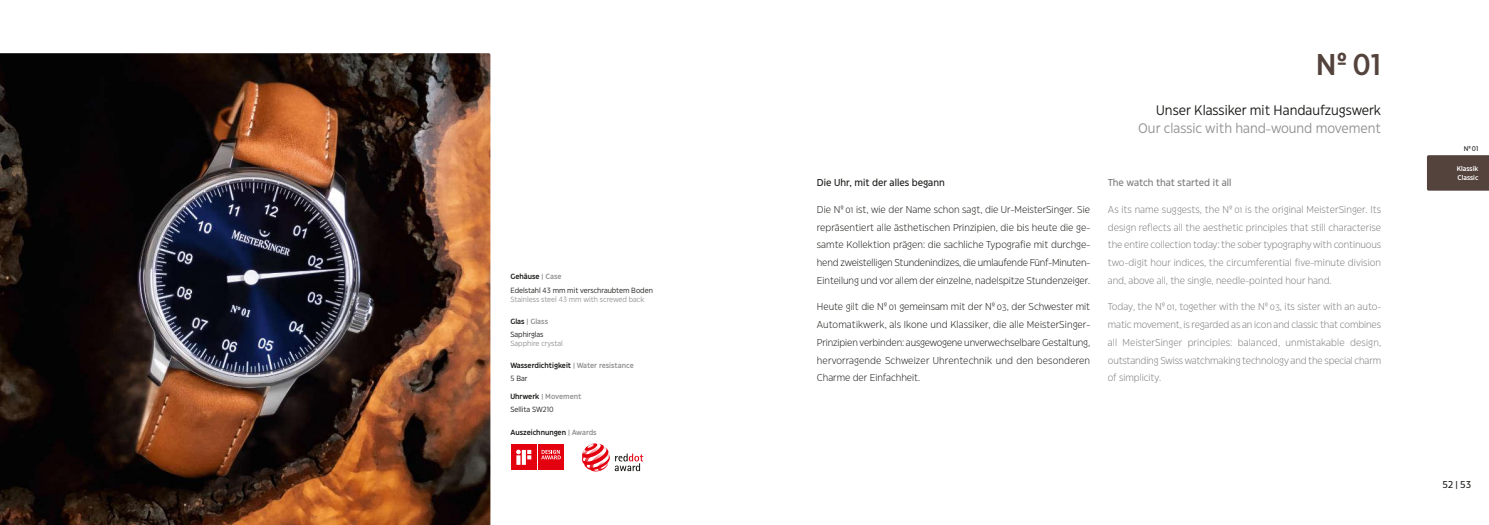
<style>
.page{position:relative;width:1489px;height:525px;background:#fff}
.page>*{position:absolute;margin:0;border:0;box-sizing:border-box;transform-origin:0 0}
.t1{font:600 30px "Eastman Grotesque";color:#54433d}
.t2{font:13.75px "Eastman Grotesque";color:#1a1a18}
.t3{font:13.75px "Eastman Grotesque";color:#929292}
.t4{font:300 10px/17.8px "Eastman Grotesque";color:#1a1a18;text-align:justify}
.t5{font:300 10px/17.8px "Eastman Grotesque";color:#7b7b7a;text-align:justify}
.t6{font:500 10px "Eastman Grotesque";color:#1a1a18}
.t7{font:500 10px "Eastman Grotesque";color:#7b7b7a}
.t8{font:7.5px/13.2px "Eastman Grotesque";color:#1a1a18}
.t9{font:600 7.5px/13.2px "Eastman Grotesque";color:#1a1a18}
.t10{font:7.5px "Eastman Grotesque";color:#929292}
.t11{font:600 6.88px/8.9px "Eastman Grotesque";color:#fff}
.t12{font:500 6.88px "Eastman Grotesque";color:#1a1a18}
.s1{font-weight:600}
.s2{font-weight:600;color:#929292}
.s3{color:#929292}
.s4{font-weight:400}
</style>
<div class="page">
<img style="left:0;top:53px;width:490px;height:471px">
<div style="left:509px;top:443px;width:56px;height:28px;background:linear-gradient(to bottom,#fff,#fff)"></div>
<div style="left:511px;top:444px;width:25px;height:26px;background:#e3000f"></div>
<svg style="left:516px;top:449px;width:15px;height:15px"></svg>
<div style="left:538px;top:444px;width:26px;height:26px;background:#e3000f"></div>
<svg style="left:541px;top:449px;width:20px;height:10px"></svg>
<svg style="left:582px;top:443px;width:61px;height:28px"></svg>
<div style="left:1427px;top:155px;width:61px;height:35px;background:#54433d"></div>
<p class="t8" style="left:510px;top:270px;width:144px"><span class="s1">Gehäuse</span> <span class="s2">| Case<br></span>Edelstahl 43 mm mit verschraubtem Boden</p>
<p class="t10" style="left:510px;top:296px;width:135px">Stainless steel 43 mm with screwed back</p>
<p class="t8" style="left:510px;top:315px;width:39px"><span class="s1">Glas</span> <span class="s2">| Glass<br></span>Saphirglas</p>
<p class="t10" style="left:510px;top:340px;width:54px">Sapphire crystal</p>
<p class="t9" style="left:510px;top:359px;width:125px">Wasserdichtigkeit <span class="s3">| Water resistance<br></span><span class="s4">5 Bar</span></p>
<p class="t8" style="left:510px;top:390px;width:72px"><span class="s1">Uhrwerk</span> <span class="s2">| Movement<br></span>Sellita SW210</p>
<p class="t9" style="left:510px;top:425px;width:88px">Auszeichnungen <span class="s3">| Awards</span></p>
<h1 class="t1" style="left:1315px;top:53px;width:67px">№01</h1>
<h2 class="t2" style="left:1156px;top:105px;width:226px">Unser Klassiker mit Handaufzugswerk</h2>
<h2 class="t3" style="left:1138px;top:123px;width:244px">Our classic with hand-wound movement</h2>
<p class="t6" style="left:816px;top:179px;width:129px">Die Uhr, mit der alles begann</p>
<p class="t4" style="left:816px;top:201px;width:275px">Die № 01 ist, wie der Name schon sagt, die Ur-MeisterSinger. Sie repräsentiert alle ästhetischen Prinzipien, die bis heute die ge‐ samte Kollektion prägen: die sachliche Typografie mit durchge‐ hend zweistelligen Stundenindizes, die umlaufende Fünf-Minuten-Einteilung und vor allem der einzelne, nadelspitze Stundenzeiger.</p>
<p class="t4" style="left:816px;top:298px;width:275px">Heute gilt die № 01 gemeinsam mit der № 03, der Schwester mit Automatikwerk, als Ikone und Klassiker, die alle MeisterSinger-Prinzipien verbinden: ausgewogene unverwechselbare Gestaltung, hervorragende Schweizer Uhrentechnik und den besonderen Charme der Einfachheit.</p>
<p class="t7" style="left:1107px;top:179px;width:125px">The watch that started it all</p>
<p class="t5" style="left:1107px;top:201px;width:275px">As its name suggests, the № 01 is the original MeisterSinger. Its design reflects all the aesthetic principles that still characterise the entire collection today: the sober typography with continuous two-digit hour indices, the circumferential five-minute division and, above all, the single, needle-pointed hour hand.</p>
<p class="t5" style="left:1107px;top:298px;width:275px">Today, the № 01, together with the № 03, its sister with an auto‐ matic movement, is regarded as an icon and classic that combines all MeisterSinger principles: balanced, unmistakable design, outstanding Swiss watchmaking technology and the special charm of simplicity.</p>
<p class="t12" style="left:1463px;top:146px;width:16px">№01</p>
<p class="t11" style="left:1456px;top:164px;width:23px">Klassik<br>Classic</p>
<p class="t6" style="left:1442px;top:480px;width:30px">52 | 53</p>
</div>
